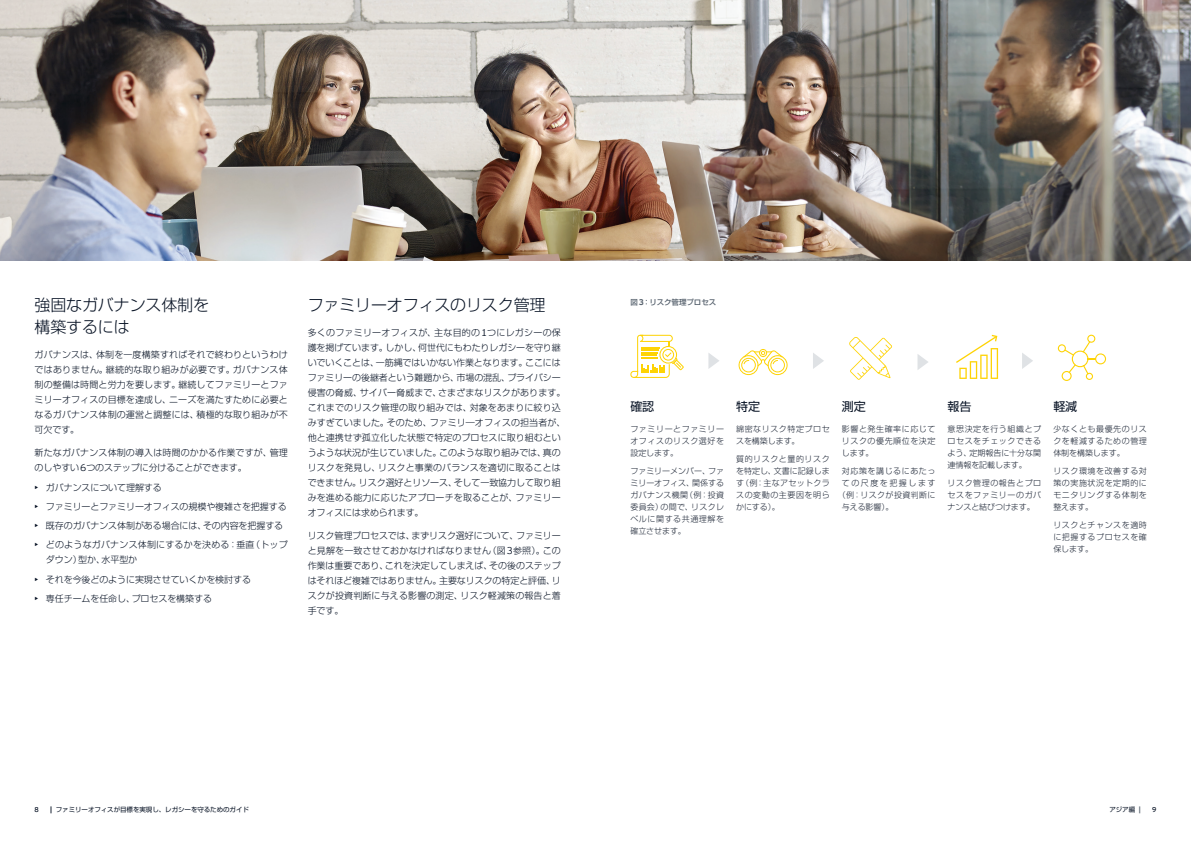
<style>
.page{position:relative;width:1191px;height:842px;background:#fff}
.page>*{position:absolute;margin:0;border:0;box-sizing:border-box;transform-origin:0 0}
.t1{font:300 16px/22px "Shin Go Pro";letter-spacing:-.01em;color:#071224}
.t2{font:12px "Shin Go Pro";letter-spacing:-.01em;color:#071224}
.t3{font:300 9px/15px "Shin Go Pro";letter-spacing:.005em;color:#071224}
.t4{font:300 8px/12px "Shin Go Pro";letter-spacing:.07em;color:#1c2535;text-align:justify}
.t5{font:300 8px "Shin Go Pro";letter-spacing:.045em;color:#1c2535}
.t6{font:300 8px "Shin Go Pro";letter-spacing:.19em;color:#1c2535}
.t7{font:500 7.5px "Shin Go Pro";letter-spacing:-.01em;color:#545f6b}
.t8{font:7px "EY Interstate";color:#071224}
.t9{font:6.5px "Shin Go Pro";letter-spacing:-.01em;color:#071224}
.s1{font-family:"EY Interstate";font-size:9.9px}
.s2{font-family:"EY Interstate";font-weight:700;font-size:8.2px}
.s3{font-family:"EY Interstate";font-weight:700;font-size:7px}
.s4{font-family:"EY Interstate";font-weight:700;font-size:7px;color:#545f6b}
</style>
<div class="page">
<img style="left:0;top:0;width:1191px;height:261px">
<svg style="left:708px;top:353px;width:11px;height:16px"></svg>
<svg style="left:813px;top:353px;width:11px;height:16px"></svg>
<svg style="left:917px;top:354px;width:11px;height:16px"></svg>
<svg style="left:1022px;top:353px;width:11px;height:16px"></svg>
<svg style="left:630px;top:335px;width:54px;height:43px"></svg>
<svg style="left:738px;top:349px;width:49px;height:26px"></svg>
<svg style="left:849px;top:337px;width:43px;height:43px"></svg>
<svg style="left:956px;top:335px;width:42px;height:44px"></svg>
<svg style="left:1057px;top:335px;width:49px;height:46px"></svg>
<h1 class="t1" style="left:35px;top:292px;width:176px">強固なガバナンス体制を構築するには</h1>
<p class="t3" style="left:35px;top:346px;width:255px;text-align:justify">ガバナンスは、体制を一度構築すればそれで終わりというわけではありません。継続的な取り組みが必要です。ガバナンス体制の整備は時間と労力を要します。継続してファミリーとファミリーオフィスの目標を達成し、ニーズを満たすために必要となるガバナンス体制の運営と調整には、積極的な取り組みが不可欠です。</p>
<p class="t3" style="left:35px;top:444px;width:255px">新たなガバナンス体制の導入は時間のかかる作業ですが、管理のしやすい<span class="s1">6</span>つのステップに分けることができます。</p>
<p class="t3" style="left:35px;top:479px;width:129px"><span class="s1">•</span> ガバナンスについて理解する</p>
<p class="t3" style="left:35px;top:498px;width:253px"><span class="s1">•</span> ファミリーとファミリーオフィスの規模や複雑さを把握する</p>
<p class="t3" style="left:35px;top:517px;width:250px"><span class="s1">•</span> 既存のガバナンス体制がある場合には、その内容を把握する</p>
<p class="t3" style="left:46px;top:536px;width:243px;text-indent:-11px"><span class="s1">•</span> どのようなガバナンス体制にするかを決める：垂直（トップダウン）型か、水平型か</p>
<p class="t3" style="left:35px;top:571px;width:218px"><span class="s1">•</span> それを今後どのように実現させていくかを検討する</p>
<p class="t3" style="left:35px;top:590px;width:179px"><span class="s1">•</span> 専任チームを任命し、プロセスを構築する</p>
<h1 class="t1" style="left:308px;top:292px;width:239px">ファミリーオフィスのリスク管理</h1>
<p class="t3" style="left:308px;top:324px;width:259px">多くのファミリーオフィスが、主な目的の<span class="s1">1</span>つにレガシーの保護を掲げています。しかし、何世代にもわたりレガシーを守り継いでいくことは、一筋縄ではいかない作業となります。ここにはファミリーの後継者という難題から、市場の混乱、プライバシー侵害の脅威、サイバー脅威まで、さまざまなリスクがあります。これまでのリスク管理の取り組みでは、対象をあまりに絞り込みすぎていました。そのため、ファミリ―オフィスの担当者が、他と連携せず孤立化した状態で特定のプロセスに取り組むというような状況が生じていました。このような取り組みでは、真のリスクを発見し、リスクと事業のバランスを適切に取ることはできません。リスク選好とリソース、そして一致協力して取り組みを進める能力に応じたアプローチを取ることが、ファミリーオフィスには求められます。</p>
<p class="t3" style="left:308px;top:527px;width:255px;text-align:justify">リスク管理プロセスでは、まずリスク選好について、ファミリーと見解を一致させておかなければなりません（図<span class="s1">3</span>参照）。この作業は重要であり、これを決定してしまえば、その後のステップはそれほど複雑ではありません。主要なリスクの特定と評価、リスクが投資判断に与える影響の測定、リスク軽減策の報告と着手です。</p>
<p class="t7" style="left:630px;top:296px;width:87px">図<span class="s2">3</span>：リスク管理プロセス</p>
<h2 class="t2" style="left:630px;top:396px;width:25px">確認</h2>
<p class="t4" style="left:630px;top:422px;width:95px">ファミリーとファミリーオフィスのリスク選好を設定します。</p>
<p class="t4" style="left:630px;top:464px;width:95px">ファミリーメンバー、ファミリーオフィス、関係するガバナンス機関（例：投資委員会）の間で、リスクレベルに関する共通理解を確立させます。</p>
<h2 class="t2" style="left:736px;top:396px;width:25px">特定</h2>
<p class="t4" style="left:736px;top:422px;width:95px">綿密なリスク特定プロセスを構築します。</p>
<p class="t4" style="left:736px;top:452px;width:95px">質的リスクと量的リスクを特定し、文書に記録します（例：主なアセットクラスの変動の主要因を明らかにする）。</p>
<h2 class="t2" style="left:842px;top:396px;width:25px">測定</h2>
<p class="t4" style="left:842px;top:422px;width:95px">影響と発生確率に応じてリスクの優先順位を決定します。</p>
<p class="t4" style="left:842px;top:464px;width:95px">対応策を講じるにあたっ</p>
<p class="t6" style="left:842px;top:476px;width:95px">ての尺度を把握します</p>
<p class="t5" style="left:838px;top:488px;width:99px">（例：リスクが投資判断に</p>
<p class="t4" style="left:842px;top:500px;width:53px">与える影響）。</p>
<h2 class="t2" style="left:947px;top:396px;width:25px">報告</h2>
<p class="t4" style="left:947px;top:422px;width:95px">意思決定を行う組織とプロセスをチェックできるよう、定期報告に十分な関連情報を記載します。</p>
<p class="t4" style="left:947px;top:476px;width:95px">リスク管理の報告とプロセスをファミリーのガバナンスと結びつけます。</p>
<h2 class="t2" style="left:1053px;top:396px;width:25px">軽減</h2>
<p class="t4" style="left:1053px;top:422px;width:95px">少なくとも最優先のリスクを軽減するための管理体制を構築します。</p>
<p class="t4" style="left:1053px;top:464px;width:95px">リスク環境を改善する対策の実施状況を定期的にモニタリングする体制を整えます。</p>
<p class="t4" style="left:1053px;top:518px;width:95px">リスクとチャンスを適時に把握するプロセスを確保します。</p>
<p class="t8" style="left:35px;top:804px;width:6px">8</p>
<p class="t9" style="left:50px;top:804px;width:200px"><span class="s3">|</span> ファミリーオフィスが目標を実現し、レガシーを守るためのガイド</p>
<p class="t9" style="left:1109px;top:804px;width:33px">アジア編 <span class="s4">|</span></p>
<p class="t8" style="left:1152px;top:804px;width:6px">9</p>
</div>
